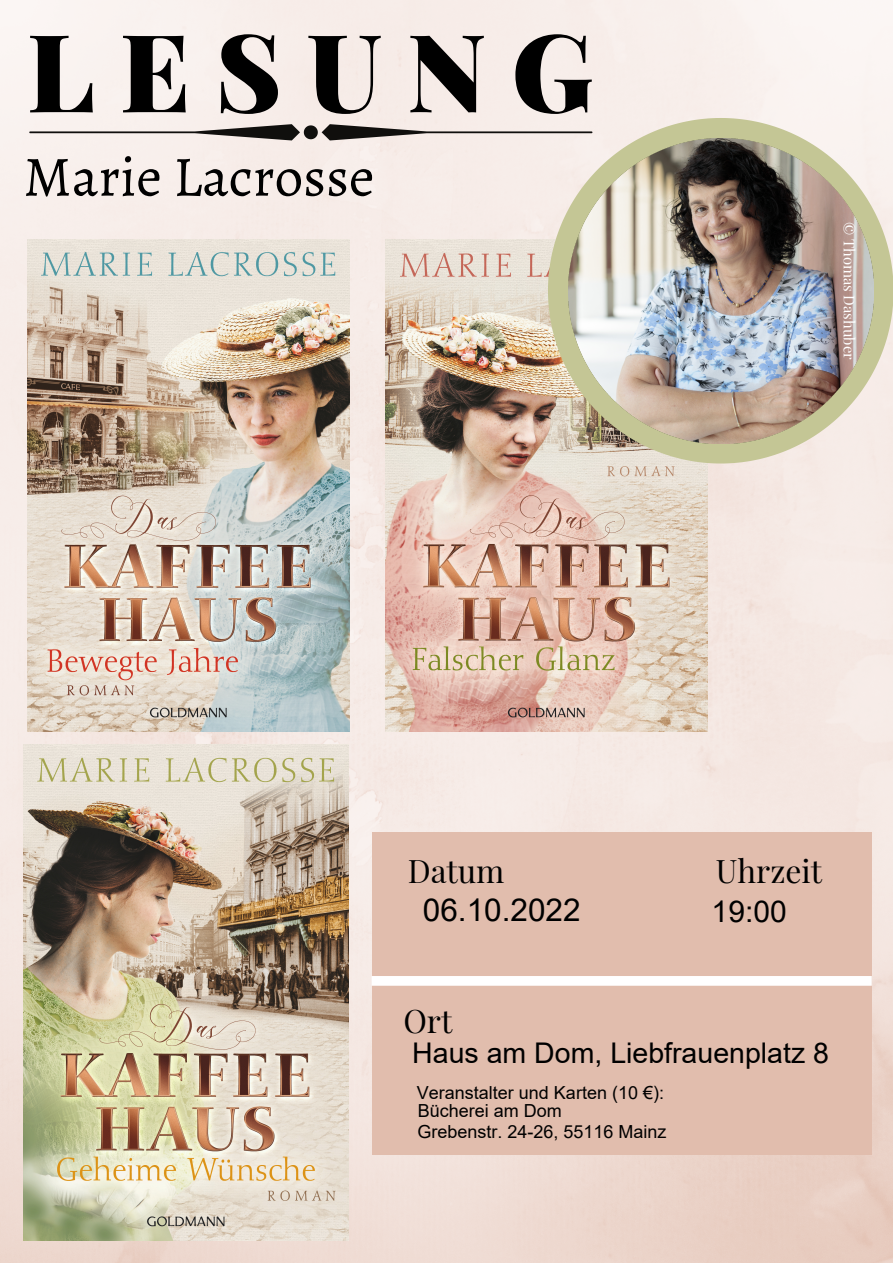
<style>
.page{position:relative;width:893px;height:1263px;background:#fff}
.page>*{position:absolute;margin:0;border:0;box-sizing:border-box;transform-origin:0 0}
.t1{font:900 108.23px "Playfair Display";letter-spacing:.23em;color:#000}
.t2{font:57px "Alegreya";color:#000}
.t3{font:31.8px "Playfair Display";color:#000}
.t4{font:31.5px "Arial";color:#000}
.t5{font:30px "Arial";color:#000}
.t6{font:28.5px "Arial";color:#000}
.t7{font:18px/39px "Arial";color:#000}
.t8{font:14.77px "Playfair Display";color:#fff}
</style>
<div class="page">
<img style="left:0;top:0;width:893px;height:1263px">
<img style="left:27px;top:240px;width:322px;height:491px">
<img style="left:23px;top:744px;width:326px;height:497px">
<img style="left:386px;top:240px;width:321px;height:491px">
<svg style="left:548px;top:118px;width:345px;height:345px;background:#e0dac4"></svg>
<img style="left:568px;top:139px;width:305px;height:304px">
<svg style="left:29px;top:124px;width:563px;height:16px;background:#b3aca9"></svg>
<div style="left:372px;top:832px;width:499px;height:322px;background:#e1bdad"></div>
<svg style="left:372px;top:976px;width:500px;height:10px;background:#fefdfc"></svg>
<h1 class="t1" style="left:27px;top:-5px;width:568px">LESUNG</h1>
<h2 class="t2" style="left:23px;top:138px;width:352px">Marie Lacrosse</h2>
<p class="t8" style="left:860px;top:222px;width:139px;rotate:90deg">© Thomas Dashuber</p>
<h3 class="t3" style="left:408px;top:848px;width:98px">Datum</h3>
<h3 class="t3" style="left:716px;top:849px;width:108px">Uhrzeit</h3>
<h3 class="t4" style="left:423px;top:888px;width:159px">06.10.2022</h3>
<h3 class="t5" style="left:711px;top:891px;width:77px">19:00</h3>
<h3 class="t3" style="left:403px;top:999px;width:50px">Ort</h3>
<h3 class="t6" style="left:412px;top:1033px;width:418px">Haus am Dom, Liebfrauenplatz 8</h3>
<p class="t7" style="left:417px;top:1073px;width:251px">Veranstalter und Karten (10 €):<br>Grebenstr. 24-26, 55116 Mainz</p>
<p class="t7" style="left:418px;top:1091px;width:146px">Bücherei am Dom</p>
</div>
